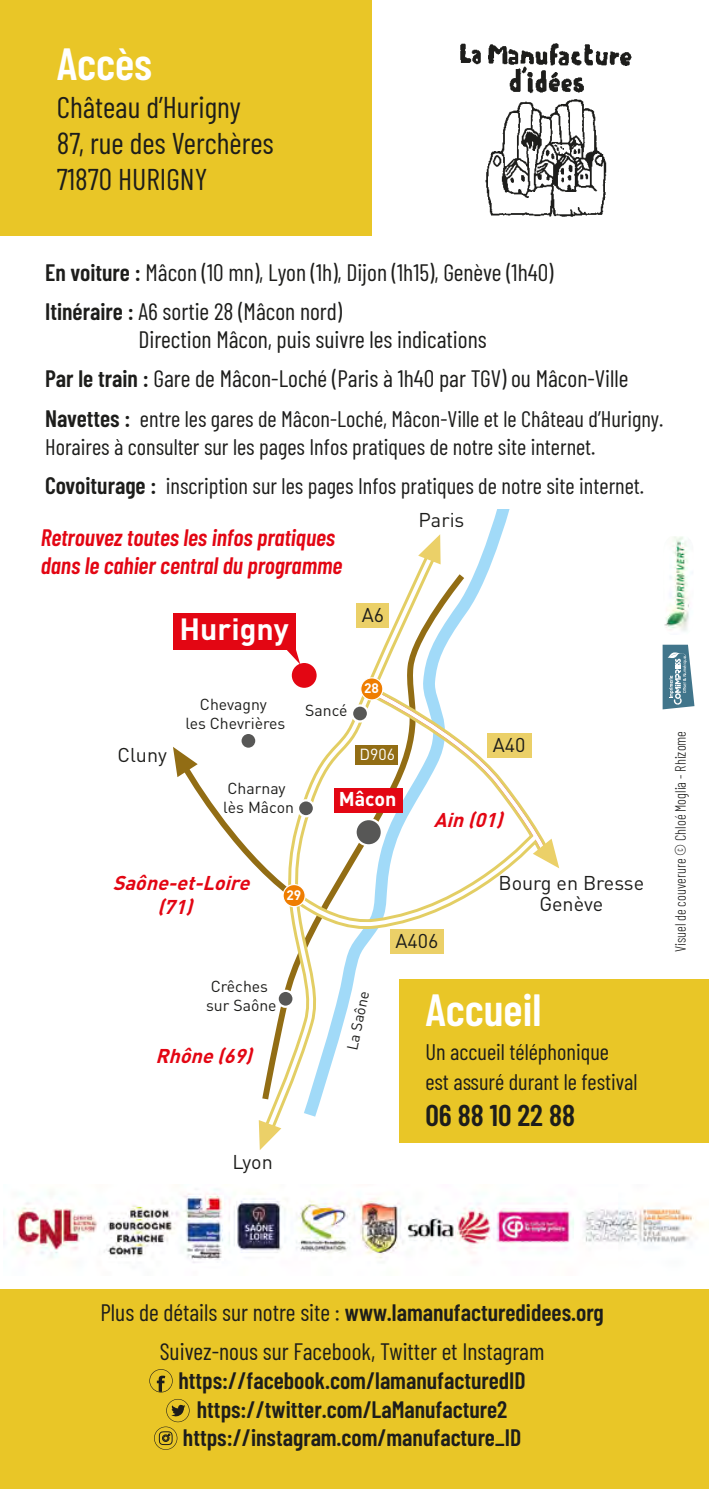
<style>
.page{position:relative;width:709px;height:1489px;background:#fff}
.page>*{position:absolute;margin:0;border:0;box-sizing:border-box;transform-origin:0 0}
.t1{font:600 45px "Barlow Condensed";color:#fff}
.t2{font:700 30.25px "DIN";color:#fff}
.t3{font:30px/36px "Barlow Condensed";color:#1d1d1b}
.t4{font:600 30px "Barlow Condensed";color:#1d1d1b}
.t5{font:23.75px/39.2px "Barlow Condensed";color:#1d1d1b}
.t6{font:600 23.75px/28.5px "Barlow Condensed";color:#1d1d1b;text-align:center}
.t7{font:italic 600 23.75px/28.5px "Barlow Condensed";color:#e30613}
.t8{font:22.5px/28.5px "Barlow Condensed";color:#1d1d1b}
.t9{font:19.75px/21.5px "DIN";color:#1d1d1b;text-align:center}
.t10{font:italic 700 19.75px/23.8px "DIN";color:#e30613}
.t11{font:700 19.75px "DIN";color:#fff}
.t12{font:15.75px/19px "DIN";color:#1d1d1b}
.t13{font:15.75px "DIN";color:#fff}
.t14{font:300 15px "Barlow Condensed";color:#1d1d1b;scale:.95 1}
.t15{font:14.75px "DIN";color:#1d1d1b}
.t16{font:700 13.75px "DIN";color:#fff}
.s1{font-weight:600}
.s2{font-weight:600;font-size:23.75px}
</style>
<div class="page">
<div style="left:0;top:0;width:371px;height:235px;background:#e9c627"></div>
<div style="left:0;top:1288px;width:709px;height:200px;background:#e9c627"></div>
<div style="left:173px;top:612px;width:122px;height:37px;background:#e30613"></div>
<svg style="left:260px;top:554px;width:249px;height:575px"></svg>
<svg style="left:355px;top:819px;width:27px;height:26px"></svg>
<div style="left:354px;top:818px;width:29px;height:28px;border:2px solid #fff;border-radius:50%"></div>
<div style="left:298px;top:800px;width:16px;height:16px;background:#575756;border-radius:50%"></div>
<div style="left:297px;top:799px;width:18px;height:18px;border:2px solid #fff;border-radius:50%"></div>
<svg style="left:240px;top:732px;width:16px;height:16px"></svg>
<div style="left:239px;top:731px;width:18px;height:19px;border:2px solid #fff;border-radius:50%"></div>
<div style="left:292px;top:663px;width:24px;height:24px;background:#e30613;border-radius:50%"></div>
<div style="left:352px;top:705px;width:16px;height:16px;background:#575756;border-radius:50%"></div>
<div style="left:351px;top:704px;width:18px;height:18px;border:2px solid #fff;border-radius:50%"></div>
<svg style="left:278px;top:990px;width:15px;height:16px"></svg>
<div style="left:276px;top:989px;width:19px;height:18px;border:2px solid #fff;border-radius:50%"></div>
<svg style="left:367px;top:687px;width:192px;height:181px"></svg>
<svg style="left:173px;top:746px;width:128px;height:157px"></svg>
<svg style="left:418px;top:534px;width:22px;height:30px"></svg>
<div style="left:487px;top:733px;width:45px;height:24px;background:#ebd068"></div>
<div style="left:390px;top:928px;width:53px;height:25px;background:#ebd068"></div>
<div style="left:355px;top:744px;width:43px;height:20px;background:#926d14"></div>
<svg style="left:259px;top:1119px;width:22px;height:31px"></svg>
<div style="left:334px;top:788px;width:68px;height:24px;background:#e30613"></div>
<div style="left:361px;top:677px;width:22px;height:23px;background:#ef7d00;border-radius:50%"></div>
<div style="left:360px;top:677px;width:23px;height:23px;border:1px solid #fff;border-radius:50%"></div>
<div style="left:283px;top:884px;width:22px;height:22px;background:#ef7d00;border-radius:50%"></div>
<div style="left:282px;top:883px;width:24px;height:24px;border:1px solid #fff;border-radius:50%"></div>
<svg style="left:284px;top:643px;width:16px;height:21px"></svg>
<div style="left:399px;top:979px;width:310px;height:163px;background:#e9c627"></div>
<img style="left:11px;top:1189px;width:693px;height:74px">
<svg style="left:149px;top:1369px;width:24px;height:23px"></svg>
<svg style="left:154px;top:1399px;width:35px;height:50px"></svg>
<svg style="left:662px;top:644px;width:32px;height:65px;background:#749aaa"></svg>
<img style="left:664px;top:536px;width:25px;height:96px">
<img style="left:460px;top:43px;width:172px;height:174px">
<h1 class="t1" style="left:57px;top:32px;width:97px">Accès</h1>
<p class="t3" style="left:57px;top:87px;width:218px">Château d’Hurigny<br>87, rue des Verchères<br>71870 HURIGNY</p>
<p class="t5" style="left:45px;top:251px;width:510px"><span class="s1">En voiture :</span> Mâcon (10 mn), Lyon (1h), Dijon (1h15), Genève (1h40)<br><span class="s1">Itinéraire :</span> A6 sortie 28 (Mâcon nord)</p>
<p class="t5" style="left:45px;top:318px;width:585px;text-indent:93px">Direction Mâcon, puis suivre les indications<br><span class="s1">Par le train :</span> Gare de Mâcon-Loché (Paris à 1h40 par TGV) ou Mâcon-Ville</p>
<p class="t8" style="left:45px;top:402px;width:619px"><span class="s2">Navettes :</span> entre les gares de Mâcon-Loché, Mâcon-Ville et le Château d’Hurigny.<br>Horaires à consulter sur les pages Infos pratiques de notre site internet.</p>
<p class="t8" style="left:45px;top:470px;width:600px"><span class="s2">Covoiturage :</span> inscription sur les pages Infos pratiques de notre site internet.</p>
<p class="t7" style="left:41px;top:521px;width:303px">Retrouvez toutes les infos pratiques dans le cahier central du programme</p>
<p class="t2" style="left:179px;top:609px;width:111px">Hurigny</p>
<p class="t9" style="left:362px;top:604px;width:24px">A6</p>
<p class="t9" style="left:418px;top:509px;width:47px">Paris</p>
<p class="t9" style="left:117px;top:743px;width:51px">Cluny</p>
<p class="t12" style="left:185px;top:694px;width:101px;text-align:center">Chevagny<br>les Chevrières</p>
<p class="t12" style="left:223px;top:778px;width:72px">Charnay lès Mâcon</p>
<p class="t12" style="left:305px;top:701px;width:44px">Sancé</p>
<p class="t16" style="left:364px;top:679px;width:16px">28</p>
<p class="t13" style="left:359px;top:744px;width:37px">D906</p>
<p class="t11" style="left:339px;top:786px;width:59px">Mâcon</p>
<p class="t10" style="left:157px;top:869px;width:100px;text-indent:-45px">Saône-et-Loire (71)</p>
<p class="t16" style="left:286px;top:886px;width:16px">29</p>
<p class="t9" style="left:493px;top:734px;width:34px">A40</p>
<p class="t10" style="left:434px;top:806px;width:77px">Ain(01)</p>
<p class="t9" style="left:498px;top:871px;width:147px">Bourg en Bresse<br>Genève</p>
<p class="t12" style="left:206px;top:976px;width:72px">Crêches sur Saône</p>
<p class="t10" style="left:156px;top:1043px;width:104px">Rhône(69)</p>
<p class="t9" style="left:232px;top:1150px;width:42px">Lyon</p>
<p class="t15" style="left:343px;top:1048px;width:62px;rotate:-78deg">La Saône</p>
<p class="t9" style="left:395px;top:930px;width:44px">A406</p>
<h1 class="t1" style="left:425px;top:977px;width:117px">Accueil</h1>
<p class="t8" style="left:425px;top:1034px;width:214px;line-height:30px">Un accueil téléphonique est assuré durant le festival</p>
<p class="t4" style="left:425px;top:1093px;width:151px">06 88 10 22 88</p>
<p class="t14" style="left:670px;top:952px;width:235px;rotate:-90deg">Visuel de couverure © Chloé Moglia - Rhizome</p>
<p class="t5" style="left:100px;top:1291px;width:505px;text-align:center">Plus de détails sur notre site : <span class="s1">www.lamanufacturedidees.org<br></span>Suivez-nous sur Facebook, Twitter et Instagram</p>
<p class="t6" style="left:178px;top:1364px;width:349px">https://facebook.com/lamanufacturedID https://twitter.com/LaManufacture2 https://instagram.com/manufacture_ID</p>
</div>
